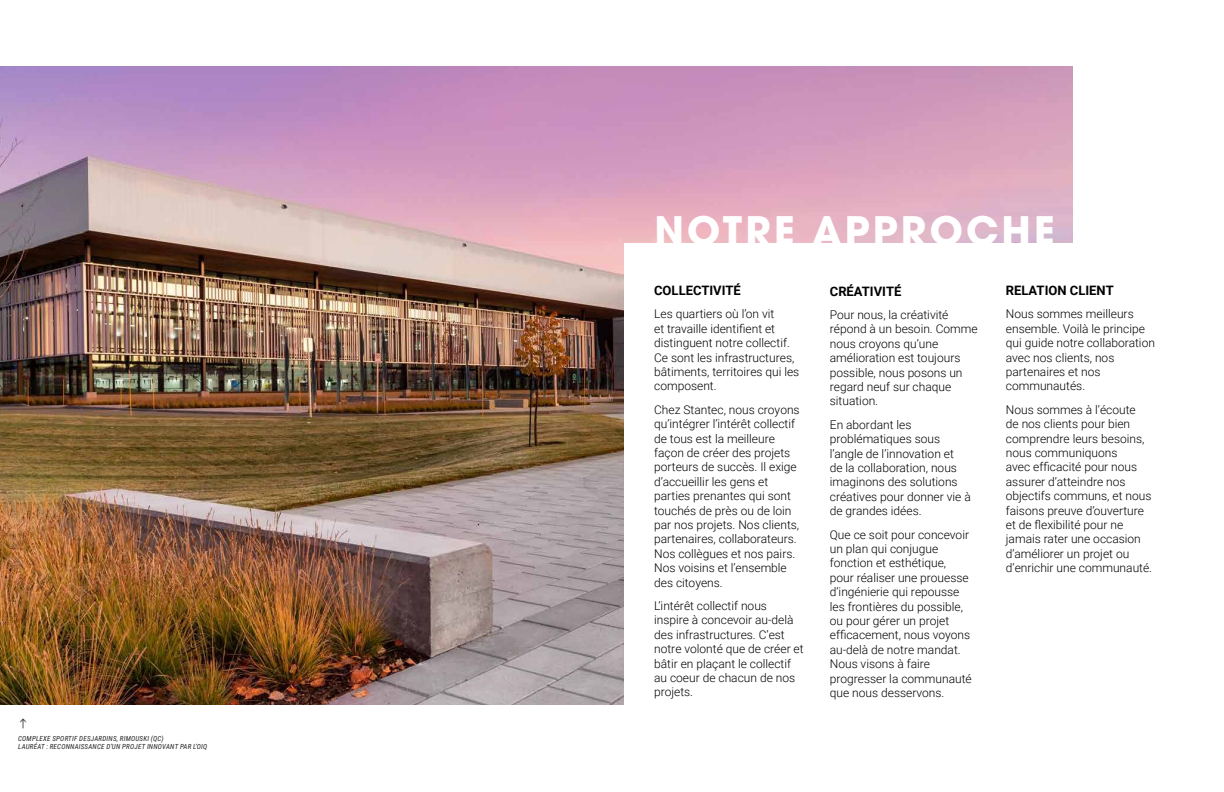
<style>
.page{position:relative;width:1224px;height:792px;background:#fff}
.page>*{position:absolute;margin:0;border:0;box-sizing:border-box;transform-origin:0 0}
.t1{font:700 39px "ITC Avant Garde Pro";letter-spacing:.08em;color:#fff}
.t2{font:700 13px "Roboto";color:#000}
.t3{font:300 12px/14.4px "Roboto";color:#000}
.t4{font:italic 7px/8.4px "Roboto Condensed";letter-spacing:.035em;color:#221f20}
</style>
<div class="page">
<img style="left:0;top:66px;width:1073px;height:639px">
<div style="left:625px;top:243px;width:599px;height:471px;background:#fff"></div>
<img style="left:20px;top:718px;width:7px;height:11px">
<p class="t4" style="left:18px;top:734px;width:191px">COMPLEXE SPORTIF DESJARDINS, RIMOUSKI (QC)<br>LAURÉAT : RECONNAISSANCE D’UN PROJET INNOVANT PAR L’OIQ</p>
<h1 class="t1" style="left:655px;top:205px;width:402px">NOTRE APPROCHE</h1>
<p class="t2" style="left:654px;top:281px;width:88px">COLLECTIVITÉ</p>
<p class="t3" style="left:654px;top:307px;width:147px">Les quartiers où l’on vit<br>et travaille identifient et distinguent notre collectif.<br>Ce sont les infrastructures, bâtiments, territoires qui les composent.</p>
<p class="t3" style="left:654px;top:402px;width:147px">Chez Stantec, nous croyons qu’intégrer l’intérêt collectif de tous est la meilleure façon de créer des projets porteurs de succès. Il exige d’accueillir les gens et parties prenantes qui sont touchés de près ou de loin par nos projets. Nos clients, partenaires, collaborateurs.<br>Nos collègues et nos pairs.<br>Nos voisins et l’ensemble des citoyens.</p>
<p class="t3" style="left:654px;top:598px;width:151px">L’intérêt collectif nous inspire à concevoir au-delà des infrastructures. C’est notre volonté que de créer et bâtir en plaçant le collectif au coeur de chacun de nos projets.</p>
<p class="t2" style="left:830px;top:282px;width:73px">CRÉATIVITÉ</p>
<p class="t3" style="left:830px;top:307px;width:149px">Pour nous, la créativité répond à un besoin. Comme nous croyons qu’une amélioration est toujours possible, nous posons un regard neuf sur chaque situation.</p>
<p class="t3" style="left:830px;top:417px;width:142px">En abordant les problématiques sous l’angle de l’innovation et<br>de la collaboration, nous imaginons des solutions créatives pour donner vie à de grandes idées.</p>
<p class="t3" style="left:830px;top:527px;width:143px">Que ce soit pour concevoir un plan qui conjugue fonction et esthétique, pour réaliser une prouesse d’ingénierie qui repousse les frontières du possible, ou pour gérer un projet efficacement, nous voyons au-delà de notre mandat.<br>Nous visons à faire progresser la communauté que nous desservons.</p>
<p class="t2" style="left:1006px;top:281px;width:109px">RELATION CLIENT</p>
<p class="t3" style="left:1006px;top:307px;width:151px">Nous sommes meilleurs ensemble. Voilà le principe qui guide notre collaboration avec nos clients, nos partenaires et nos communautés.</p>
<p class="t3" style="left:1006px;top:402px;width:148px">Nous sommes à l’écoute<br>de nos clients pour bien comprendre leurs besoins, nous communiquons<br>avec efficacité pour nous assurer d’atteindre nos objectifs communs, et nous faisons preuve d’ouverture et de flexibilité pour ne jamais rater une occasion d’améliorer un projet ou d’enrichir une communauté.</p>
</div>
